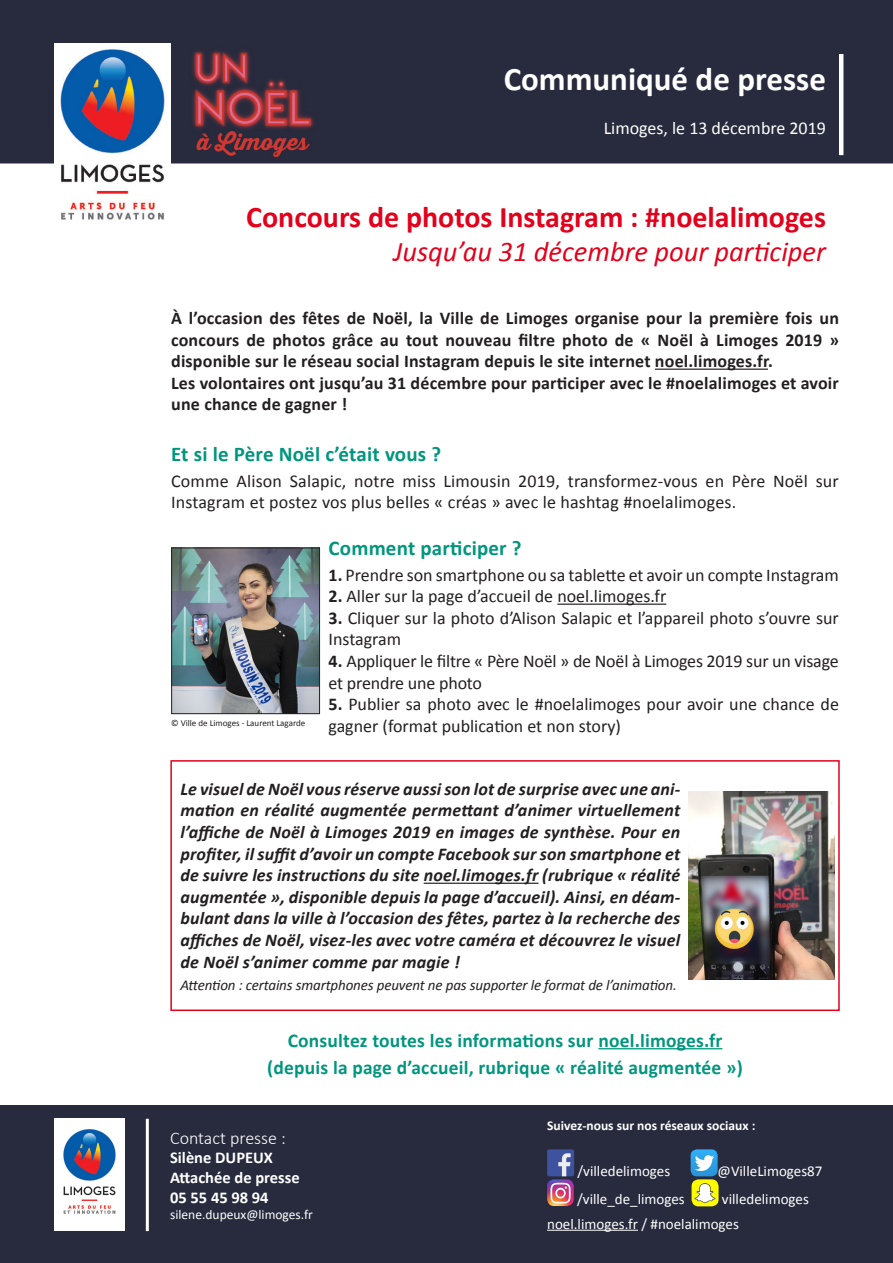
<style>
.page{position:relative;width:893px;height:1263px;background:#fff}
.page>*{position:absolute;margin:0;border:0;box-sizing:border-box;transform-origin:0 0}
.t1{font:700 33px "Calibri";color:#fff}
.t2{font:700 30px "Calibri";color:#e3001b}
.t3{font:italic 28.5px "Calibri";color:#e3001b}
.t4{font:700 21px "Calibri";letter-spacing:.01em;color:#00967d}
.t5{font:700 19.5px "Calibri";letter-spacing:.01em;color:#00967d}
.t6{font:italic 700 18px/21.6px "Calibri";letter-spacing:.01em;color:#231f20;text-align:justify}
.t7{font:18px/21.6px "Calibri";color:#231f20}
.t8{font:700 18px/21.6px "Calibri";letter-spacing:.01em;color:#231f20;text-align:justify}
.t9{font:18px "Calibri";color:#fff}
.t10{font:300 18px "Calibri";color:#fff}
.t11{font:700 16.5px "Calibri";color:#fff}
.t12{font:15px "Calibri";color:#fff}
.t13{font:italic 15px "Calibri";letter-spacing:-.01em;color:#231f20}
.t14{font:700 13.5px "Calibri";color:#fff}
.t15{font:13.5px "Calibri";color:#fff}
.t16{font:9px "Calibri";color:#231f20}
.s1{font-weight:700}
</style>
<div class="page">
<div style="left:0;top:0;width:893px;height:163px;background:#282b3d"></div>
<hr style="left:655px;top:369px;width:113px;height:1px;background:#231f20">
<hr style="left:557px;top:604px;width:109px;height:1px;background:#231f20">
<hr style="left:598px;top:1048px;width:124px;height:1px;background:#00967d">
<div style="left:0;top:1106px;width:893px;height:157px;background:#282b3d"></div>
<img style="left:547px;top:1149px;width:27px;height:27px">
<img style="left:691px;top:1149px;width:27px;height:27px">
<img style="left:547px;top:1179px;width:27px;height:27px">
<img style="left:692px;top:1179px;width:27px;height:27px">
<hr style="left:146px;top:1119px;width:3px;height:112px;background:#fff">
<div style="left:54px;top:1119px;width:70px;height:112px;background:#fff"></div>
<img style="left:63px;top:1129px;width:53px;height:85px">
<hr style="left:839px;top:54px;width:4px;height:101px;background:#fff">
<img style="left:55px;top:44px;width:116px;height:176px">
<hr style="left:547px;top:1230px;width:91px;height:1px;background:#fff">
<img style="left:177px;top:44px;width:142px;height:116px">
<img style="left:289px;top:59px;width:7px;height:28px">
<div style="left:287px;top:57px;width:11px;height:32px;border:1px solid #282b3d"></div>
<img style="left:173px;top:549px;width:145px;height:163px">
<div style="left:171px;top:547px;width:149px;height:167px;border:1px solid #231f20"></div>
<hr style="left:424px;top:883px;width:114px;height:1px;background:#231f20">
<div style="left:170px;top:760px;width:670px;height:251px;border:2px solid #e3001b"></div>
<img style="left:689px;top:792px;width:145px;height:187px">
<p class="t1" style="left:504px;top:56px;width:324px">Communiqué de presse</p>
<p class="t9" style="left:604px;top:115px;width:224px">Limoges, le 13 décembre 2019</p>
<p class="t2" style="left:246px;top:196px;width:581px">Concours de photos Instagram : #noelalimoges</p>
<p class="t3" style="left:393px;top:232px;width:434px">Jusqu’au 31 décembre pour participer</p>
<p class="t8" style="left:171px;top:306px;width:669px">À l’occasion des fêtes de Noël, la Ville de Limoges organise pour la première fois un concours de photos grâce au tout nouveau filtre photo de « Noël à Limoges 2019 » disponible sur le réseau social Instagram depuis le site internet noel.limoges.fr.</p>
<p class="t8" style="left:171px;top:371px;width:669px">Les volontaires ont jusqu’au 31 décembre pour participer avec le #noelalimoges et avoir une chance de gagner !</p>
<p class="t4" style="left:171px;top:439px;width:272px">Et si le Père Noël c’était vous ?</p>
<p class="t7" style="left:171px;top:469px;width:669px">Comme Alison Salapic, notre miss Limousin 2019, transformez-vous en Père Noël sur<br>Instagram et postez vos plus belles « créas » avec le hashtag #noelalimoges.</p>
<p class="t4" style="left:329px;top:533px;width:195px">Comment participer ?</p>
<p class="t7" style="left:329px;top:563px;width:512px"><span class="s1">1.</span> Prendre son smartphone ou sa tablette et avoir un compte Instagram</p>
<p class="t7" style="left:329px;top:585px;width:339px"><span class="s1">2.</span> Aller sur la page d’accueil de noel.limoges.fr</p>
<p class="t7" style="left:329px;top:606px;width:512px"><span class="s1">3.</span> Cliquer sur la photo d’Alison Salapic et l’appareil photo s’ouvre sur<br>Instagram</p>
<p class="t7" style="left:329px;top:650px;width:512px"><span class="s1">4.</span> Appliquer le filtre « Père Noël » de Noël à Limoges 2019 sur un visage et prendre une photo</p>
<p class="t7" style="left:329px;top:693px;width:512px"><span class="s1">5.</span> Publier sa photo avec le #noelalimoges pour avoir une chance de gagner (format publication et non story)</p>
<p class="t16" style="left:171px;top:717px;width:136px">© Ville de Limoges - Laurent Lagarde</p>
<p class="t6" style="left:180px;top:777px;width:501px">Le visuel de Noël vous réserve aussi son lot de surprise avec une ani&shy;mation en réalité augmentée permettant d’animer virtuellement l’affiche de Noël à Limoges 2019 en images de synthèse. Pour en profiter, il suffit d’avoir un compte Facebook sur son smartphone et de suivre les instructions du site noel.limoges.fr (rubrique « réalité augmentée », disponible depuis la page d’accueil). Ainsi, en déam&shy;bulant dans la ville à l’occasion des fêtes, partez à la recherche des affiches de Noël, visez-les avec votre caméra et découvrez le visuel de Noël s’animer comme par magie !</p>
<p class="t13" style="left:180px;top:974px;width:498px">Attention : certains smartphones peuvent ne pas supporter le format de l’animation.</p>
<p class="t5" style="left:288px;top:1026px;width:436px">Consultez toutes les informations sur noel.limoges.fr</p>
<p class="t5" style="left:267px;top:1054px;width:477px">(depuis la page d’accueil, rubrique « réalité augmentée »)</p>
<p class="t10" style="left:170px;top:1126px;width:117px">Contact presse :</p>
<p class="t11" style="left:170px;top:1146px;width:104px">Silène DUPEUX</p>
<p class="t11" style="left:170px;top:1166px;width:131px">Attachée de presse</p>
<p class="t11" style="left:170px;top:1186px;width:100px">05 55 45 98 94</p>
<p class="t15" style="left:170px;top:1205px;width:144px">silene.dupeux@limoges.fr</p>
<p class="t14" style="left:547px;top:1116px;width:210px">Suivez-nous sur nos réseaux sociaux :</p>
<p class="t12" style="left:577px;top:1161px;width:94px">/villedelimoges</p>
<p class="t12" style="left:718px;top:1161px;width:106px">@VilleLimoges87</p>
<p class="t12" style="left:577px;top:1189px;width:109px">/ville_de_limoges</p>
<p class="t12" style="left:722px;top:1189px;width:88px">villedelimoges</p>
<p class="t12" style="left:547px;top:1213px;width:193px">noel.limoges.fr / #noelalimoges</p>
</div>
